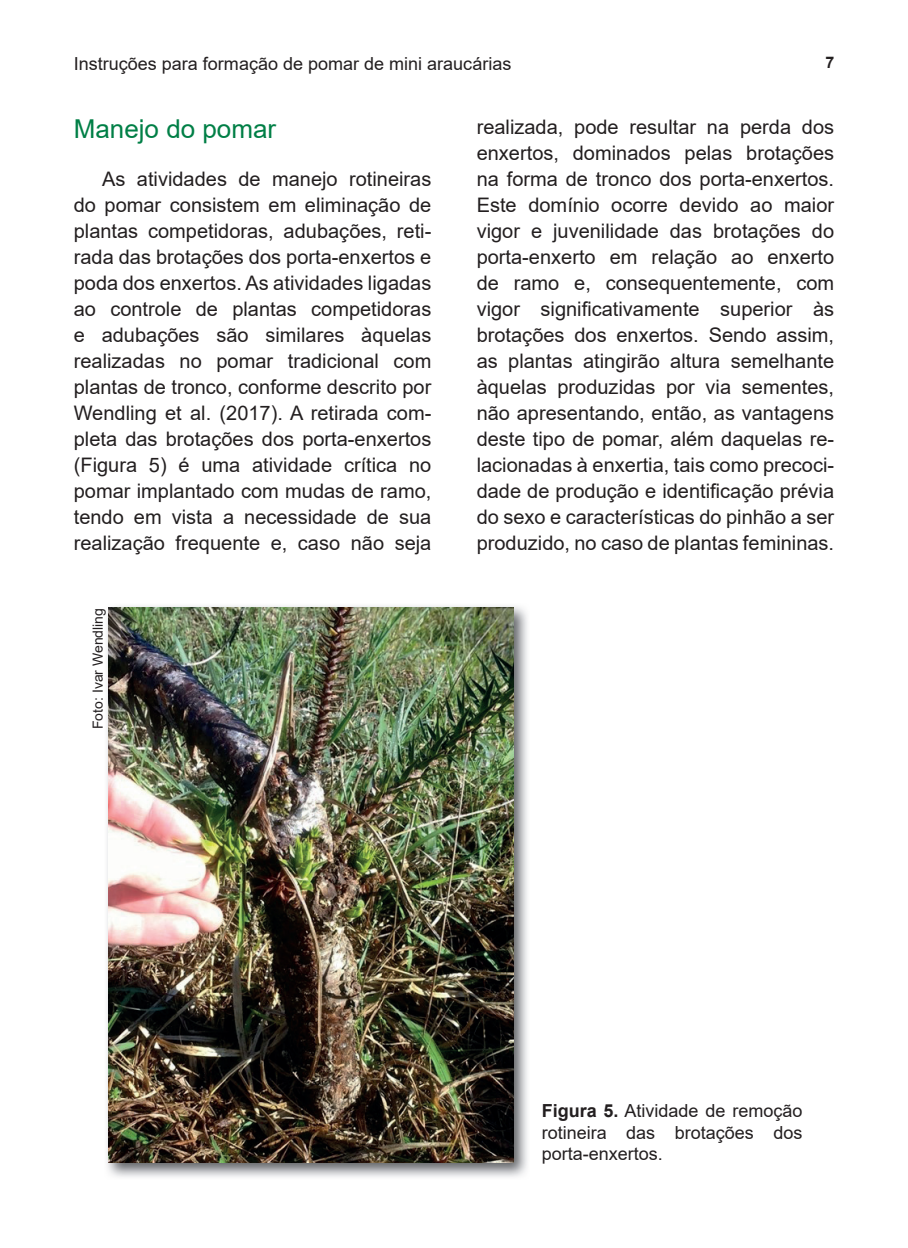
<style>
.page{position:relative;width:908px;height:1248px;background:#fff}
.page>*{position:absolute;margin:0;border:0;box-sizing:border-box;transform-origin:0 0}
.t1{font:26px "Arial";color:#007f46}
.t2{font:20px/26px "Arial";color:#231f20;text-align:justify}
.t3{font:18px/21.6px "Arial";color:#231f20;text-align:justify}
.t4{font:700 16px "Arial";color:#231f20}
.t5{font:14px "Arial";color:#231f20}
.s1{font-weight:700}
</style>
<div class="page">
<img style="left:107px;top:606px;width:420px;height:571px">
<img style="left:109px;top:608px;width:404px;height:554px">
<p class="t3" style="left:74px;top:53px;width:439px">Instruções para formação de pomar de mini araucárias</p>
<p class="t4" style="left:825px;top:51px;width:10px">7</p>
<h1 class="t1" style="left:74px;top:111px;width:204px">Manejo do pomar</h1>
<p class="t2" style="left:74px;top:166px;width:359px;text-indent:28px">As atividades de manejo rotineiras do pomar consistem em eliminação de plantas competidoras, adubações, reti&shy;rada das brotações dos porta-enxertos e poda dos enxertos. As atividades ligadas ao controle de plantas competidoras e adubações são similares àquelas realizadas no pomar tradicional com plantas de tronco, conforme descrito por Wendling et al. (2017). A retirada com&shy;pleta das brotações dos porta-enxertos (Figura 5) é uma atividade crítica no pomar implantado com mudas de ramo, tendo em vista a necessidade de sua realização frequente e, caso não seja</p>
<p class="t5" style="left:88px;top:729px;width:123px;rotate:-90deg">Foto: Ivar Wendling</p>
<p class="t2" style="left:476px;top:113px;width:359px">realizada, pode resultar na perda dos enxertos, dominados pelas brotações na forma de tronco dos porta-enxertos.<br>Este domínio ocorre devido ao maior vigor e juvenilidade das brotações do porta-enxerto em relação ao enxerto de ramo e, consequentemente, com vigor significativamente superior às brotações dos enxertos. Sendo assim, as plantas atingirão altura semelhante àquelas produzidas por via sementes, não apresentando, então, as vantagens deste tipo de pomar, além daquelas re&shy;lacionadas à enxertia, tais como precoci&shy;dade de produção e identificação prévia do sexo e características do pinhão a ser produzido, no caso de plantas femininas.</p>
<p class="t3" style="left:541px;top:1099px;width:262px"><span class="s1">Figura 5.</span> Atividade de remoção rotineira das brotações dos porta-enxertos.</p>
</div>
